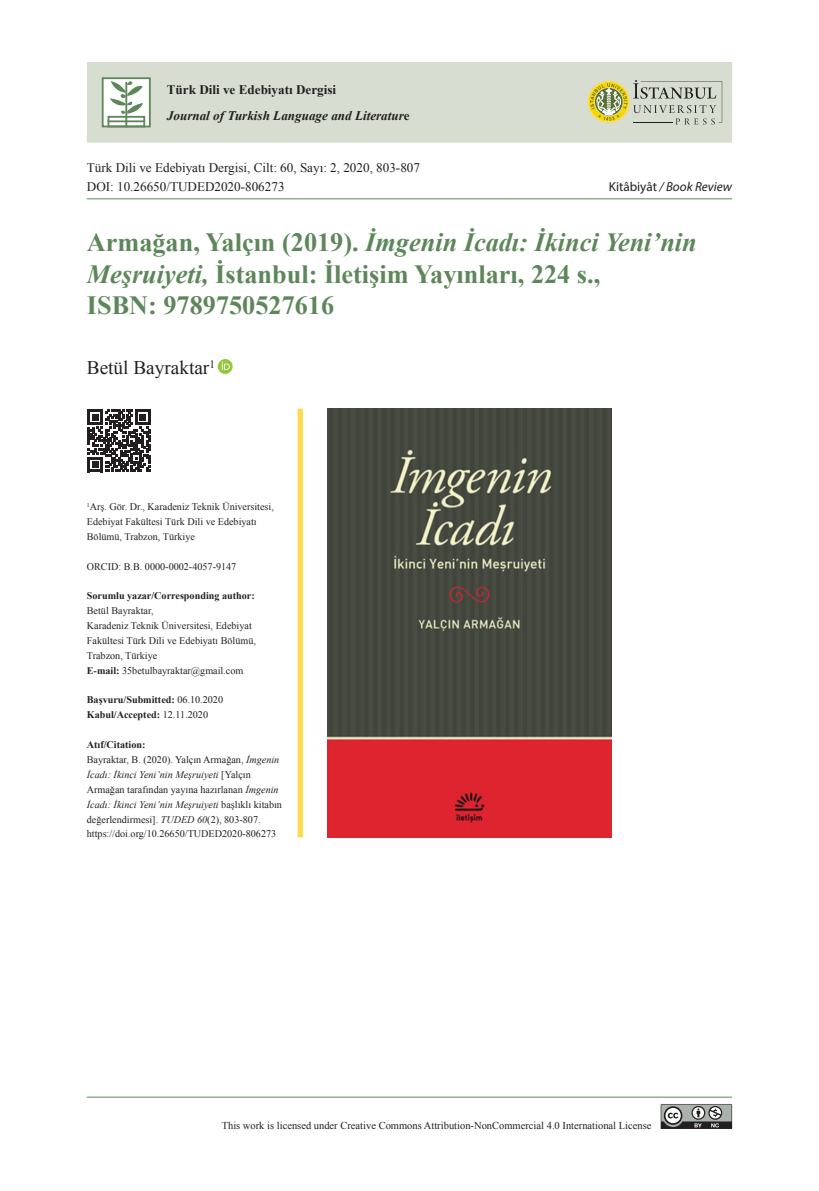
<style>
.page{position:relative;width:819px;height:1191px;background:#fff}
.page>*{position:absolute;margin:0;border:0;box-sizing:border-box;transform-origin:0 0}
.t1{font:700 26.25px/31.5px "Times New Roman";color:#5d875a}
.t2{font:19.25px "Times New Roman";color:#231f20}
.t3{font:13.12px/19.1px "Times New Roman";color:#231f20}
.t4{font:italic 700 13.12px/26.2px "Times New Roman";color:#231f20}
.t5{font:italic 13.12px "Myriad Pro";color:#231f20}
.t6{font:10.5px "Times New Roman";color:#231f20}
.t7{font:10.15px/14.9px "Times New Roman";color:#231f20}
.t8{font:700 10.15px/14.9px "Times New Roman";color:#231f20}
.s1{font-style:normal}
.s2{font-style:italic}
.s3{font-weight:700}
.s4{font-weight:400}
</style>
<div class="page">
<div style="left:87px;top:62px;width:645px;height:81px;background:#d7ded1"></div>
<div style="left:297px;top:409px;width:6px;height:94px;background:#ffda4d"></div>
<div style="left:297px;top:503px;width:6px;height:334px;background:#ffda4d"></div>
<hr style="left:87px;top:198px;width:80px;height:1px;background:#5d875a">
<hr style="left:167px;top:198px;width:133px;height:1px;background:#5d875a">
<hr style="left:300px;top:198px;width:209px;height:1px;background:#5d875a">
<hr style="left:509px;top:198px;width:75px;height:1px;background:#5d875a">
<hr style="left:584px;top:198px;width:148px;height:1px;background:#5d875a">
<div style="left:102px;top:77px;width:49px;height:50px;background:#fff;border:2px solid #5d875a"></div>
<div style="left:107px;top:116px;width:38px;height:11px;border:2px solid #5d875a"></div>
<hr style="left:107px;top:120px;width:37px;height:2px;background:#5d875a">
<svg style="left:110px;top:81px;width:33px;height:33px"></svg>
<hr style="left:125px;top:82px;width:2px;height:45px;background:#5d875a">
<svg style="left:588px;top:80px;width:134px;height:45px;background:#c2c5a4"></svg>
<svg style="left:218px;top:359px;width:15px;height:15px"></svg>
<svg style="left:222px;top:362px;width:8px;height:8px"></svg>
<svg style="left:88px;top:410px;width:62px;height:62px"></svg>
<hr style="left:87px;top:1096px;width:645px;height:1px;background:#5d875a">
<svg style="left:660px;top:1104px;width:72px;height:25px;background:#818280"></svg>
<img style="left:327px;top:409px;width:284px;height:428px">
<p class="t4" style="left:167px;top:76px;width:244px"><span class="s1">Türk Dili ve Edebiyatı Dergisi<br></span>Journal of Turkish Language and Literatur<span class="s1">e</span></p>
<p class="t3" style="left:87px;top:157px;width:334px">Türk Dili ve Edebiyatı Dergisi, Cilt: 60, Sayı: 2, 2020, 803-807<br>DOI: 10.26650/TUDED2020-806273</p>
<p class="t5" style="left:608px;top:179px;width:125px"><span class="s1">Kitâbiyât</span> / Book Review</p>
<h1 class="t1" style="left:87px;top:226px;width:611px">Armağan, Yalçın (2019). <span class="s2">İmgenin İcadı: İkinci Yeni’nin<br>Meşruiyeti,</span> İstanbul: İletişim Yayınları, 224 s.,<br>ISBN: 9789750527616</h1>
<h2 class="t2" style="left:87px;top:354px;width:130px">Betül Bayraktar<sup>1</sup></h2>
<p class="t7" style="left:87px;top:499px;width:188px"><sup>1</sup>Arş. Gör. Dr., Karadeniz Teknik Üniversitesi,<br>Edebiyat Fakültesi Türk Dili ve Edebiyatı<br>Bölümü, Trabzon, Türkiye</p>
<p class="t7" style="left:87px;top:558px;width:151px">ORCID: B.B. 0000-0002-4057-9147</p>
<p class="t8" style="left:87px;top:588px;width:169px">Sorumlu yazar/Corresponding author:</p>
<p class="t7" style="left:87px;top:603px;width:170px">Betül Bayraktar,<br>Karadeniz Teknik Üniversitesi, Edebiyat<br>Fakültesi Türk Dili ve Edebiyatı Bölümü,<br>Trabzon, Türkiye<br><span class="s3">E-mail:</span> 35betulbayraktar@gmail.com</p>
<p class="t8" style="left:87px;top:692px;width:138px">Başvuru/Submitted: <span class="s4">06.10.2020<br></span>Kabul/Accepted: <span class="s4">12.11.2020</span></p>
<p class="t7" style="left:87px;top:737px;width:197px"><span class="s3">Atıf/Citation:<br></span>Bayraktar, B. (2020). Yalçın Armağan, <span class="s2">İmgenin İcadı: İkinci Yeni’nin Meşruiyeti</span> [Yalçın Armağan tarafından yayına hazırlanan <span class="s2">İmgenin İcadı: İkinci Yeni’nin Meşruiyeti</span> başlıklı kitabın değerlendirmesi]. <span class="s2">TUDED 60</span>(2), 803-807. https://doi.org/10.26650/TUDED2020-806273</p>
<p class="t6" style="left:222px;top:1118px;width:431px">This work is licensed under Creative Commons Attribution-NonCommercial 4.0 International License</p>
</div>
